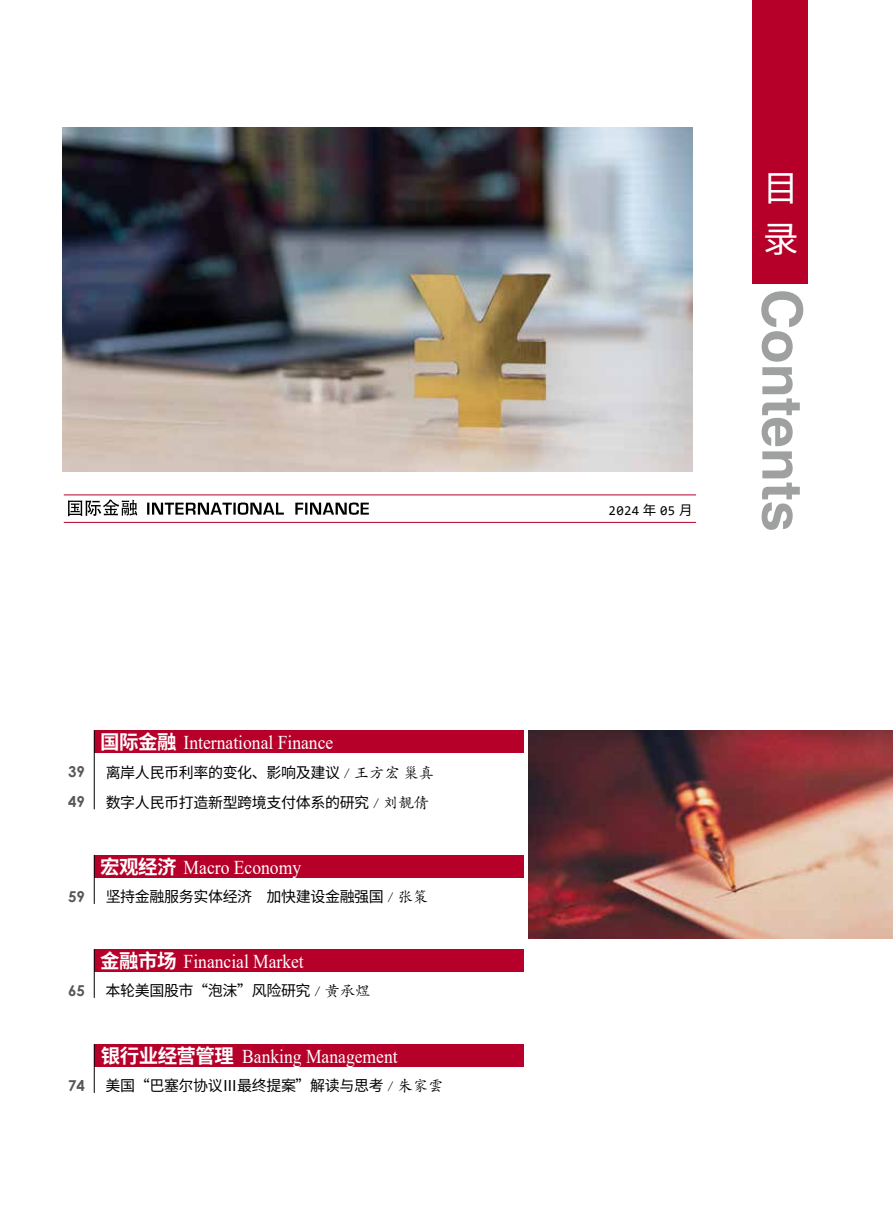
<style>
.page{position:relative;width:893px;height:1212px;background:#fff}
.page>*{position:absolute;margin:0;border:0;box-sizing:border-box;transform-origin:0 0}
.t1{font:700 55.5px "Helvetica";color:#9fa0a0}
.t2{font:36px/50.4px "Source Han Sans SC";color:#fff}
.t3{font:19.5px "Times New Roman";color:#fff;scale:.9 1}
.t4{font:15px/30px "Source Han Sans SC";letter-spacing:-.025em;color:#000}
.t5{font:700 15px/30px "Century Gothic";color:#595757}
.t6{font:13.5px "Consolas";letter-spacing:.025em;color:#000}
.s1{font-family:"Source Han Sans SC"}
.s2{font-family:"Source Han Sans SC";font-weight:700}
.s3{font-family:"FZKTK GBK1 0"}
.s4{font-family:"FZKTJW GB1 0"}
</style>
<div class="page">
<hr style="left:64px;top:495px;width:632px;height:1px;background:#b6002a">
<hr style="left:64px;top:522px;width:632px;height:1px;background:#b6002a">
<div style="left:753px;top:0;width:55px;height:283px;background:#b6002a"></div>
<svg style="left:68px;top:499px;width:301px;height:17px"></svg>
<div style="left:94px;top:1044px;width:429px;height:23px;background:#b6002a"></div>
<hr style="left:94px;top:1044px;width:1px;height:49px;background:#000">
<div style="left:94px;top:949px;width:429px;height:23px;background:#b6002a"></div>
<hr style="left:94px;top:949px;width:1px;height:49px;background:#000">
<div style="left:94px;top:855px;width:429px;height:23px;background:#b6002a"></div>
<div style="left:94px;top:730px;width:429px;height:23px;background:#b6002a"></div>
<hr style="left:94px;top:855px;width:1px;height:49px;background:#000">
<hr style="left:94px;top:730px;width:1px;height:79px;background:#000">
<img style="left:63px;top:127px;width:630px;height:345px">
<img style="left:529px;top:730px;width:364px;height:209px">
<p class="t6" style="left:609px;top:501px;width:86px">2024 <span class="s1">年</span> 05 <span class="s1">月</span></p>
<h2 class="t2" style="left:763px;top:164px;width:36px">目录</h2>
<h1 class="t1" style="left:816px;top:289px;width:245px;rotate:90deg">Contents</h1>
<h3 class="t3" style="left:100px;top:729px;width:260px"><span class="s2">国际金融</span> International Finance</h3>
<p class="t5" style="left:68px;top:756px;width:18px">39<br>49</p>
<p class="t4" style="left:106px;top:757px;width:330px">离岸人民币利率的变化、影响及建议 <span class="s3">/</span> <span class="s4">王方宏 巢真</span>数字人民币打造新型跨境支付体系的研究 <span class="s3">/</span> <span class="s4">刘靓倩</span></p>
<p class="t5" style="left:68px;top:880px;width:18px">59</p>
<h3 class="t3" style="left:100px;top:853px;width:225px"><span class="s2">宏观经济</span> Macro Economy</h3>
<p class="t4" style="left:106px;top:882px;width:324px">坚持金融服务实体经济 加快建设金融强国 <span class="s3">/</span> <span class="s4">张策</span></p>
<h3 class="t3" style="left:100px;top:948px;width:228px"><span class="s2">金融市场</span> Financial Market</h3>
<p class="t5" style="left:68px;top:974px;width:18px">65</p>
<p class="t4" style="left:105px;top:976px;width:266px">本轮美国股市“泡沫”风险研究 <span class="s3">/</span> <span class="s4">黄承煜</span></p>
<h3 class="t3" style="left:101px;top:1042px;width:331px"><span class="s2">银行业经营管理</span> Banking Management</h3>
<p class="t5" style="left:68px;top:1069px;width:18px">74</p>
<p class="t4" style="left:105px;top:1071px;width:339px">美国“巴塞尔协议Ⅲ最终提案”解读与思考 <span class="s3">/ 朱家雲</span></p>
</div>
